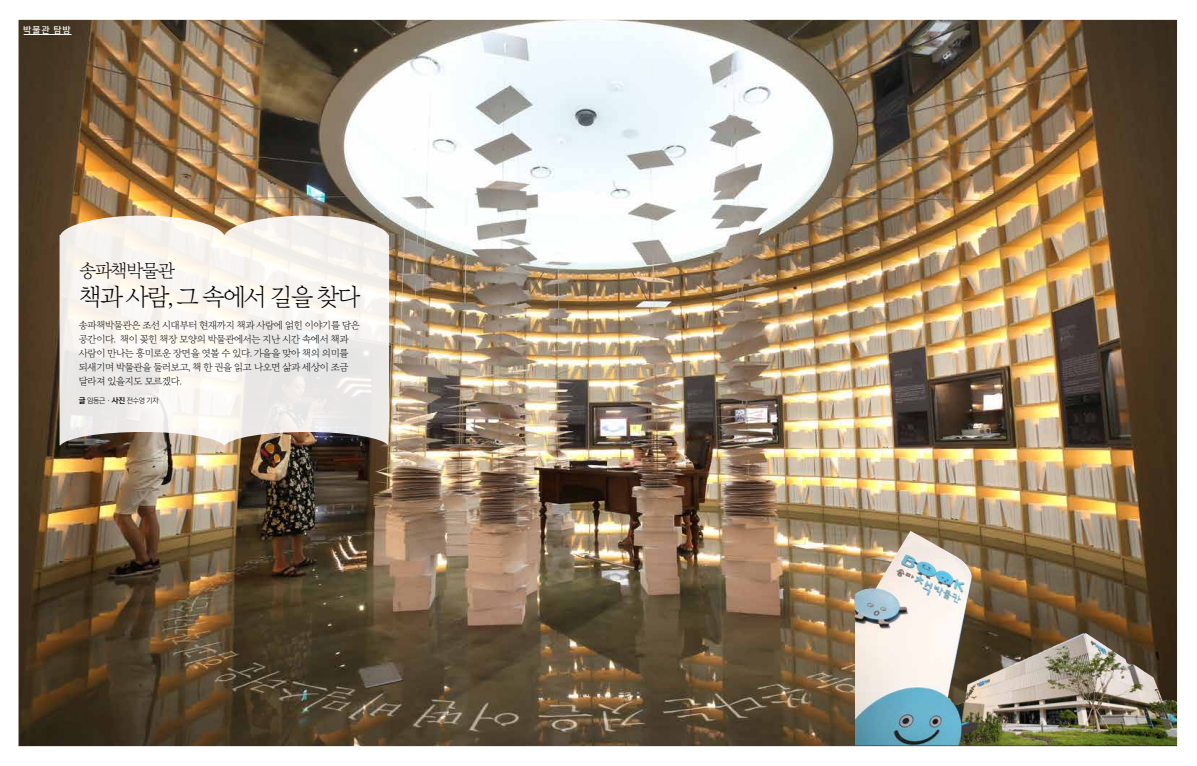
<style>
.page{position:relative;width:1197px;height:766px;background:#fff}
.page>*{position:absolute;margin:0;border:0;box-sizing:border-box;transform-origin:0 0}
.t1{font:24px "Yoon Myungjo Pro 720";letter-spacing:-.07em;color:#000}
.t2{font:18px "Yoon Myungjo Pro 720";letter-spacing:-.07em;color:#000}
.t3{font:9.5px/14px "Yoon Myungjo Pro 720";letter-spacing:-.04em;color:#000}
.t4{font:8.5px "Yoon Gothic Pro 760";color:#fff}
.t5{font:7px "Yoon Gothic Pro 730";letter-spacing:-.04em;color:#000}
.s1{font-family:"Yoon Gothic Pro 770"}
.s2{font-family:"Yoon Gothic Pro 740"}
</style>
<div class="page">
<img style="left:19px;top:20px;width:1157px;height:726px">
<svg style="left:60px;top:215px;width:329px;height:230px;fill:#f6f2ec"></svg>
<hr style="left:24px;top:34px;width:48px;height:1px;background:#fff">
<img style="left:854px;top:530px;width:322px;height:215px">
<p class="t4" style="left:24px;top:24px;width:49px">박물관 탐방</p>
<h2 class="t2" style="left:79px;top:259px;width:97px">송파책박물관</h2>
<h1 class="t1" style="left:79px;top:282px;width:283px">책과 사람, 그 속에서 길을 찾다</h1>
<p class="t3" style="left:79px;top:317px;width:282px">송파책박물관은 조선 시대부터 현재까지 책과 사람에 얽힌 이야기를 담은 공간이다. 책이 꽂힌 책장 모양의 박물관에서는 지난 시간 속에서 책과 사람이 만나는 흥미로운 장면을 엿볼 수 있다. 가을을 맞아 책의 의미를 되새기며 박물관을 둘러보고, 책 한 권을 읽고 나오면 삶과 세상이 조금 달라져 있을지도 모르겠다.</p>
<p class="t5" style="left:79px;top:396px;width:81px"><span class="s1">글</span> 임동근 <span class="s2">·</span> <span class="s1">사진</span> 전수영 기자</p>
</div>
